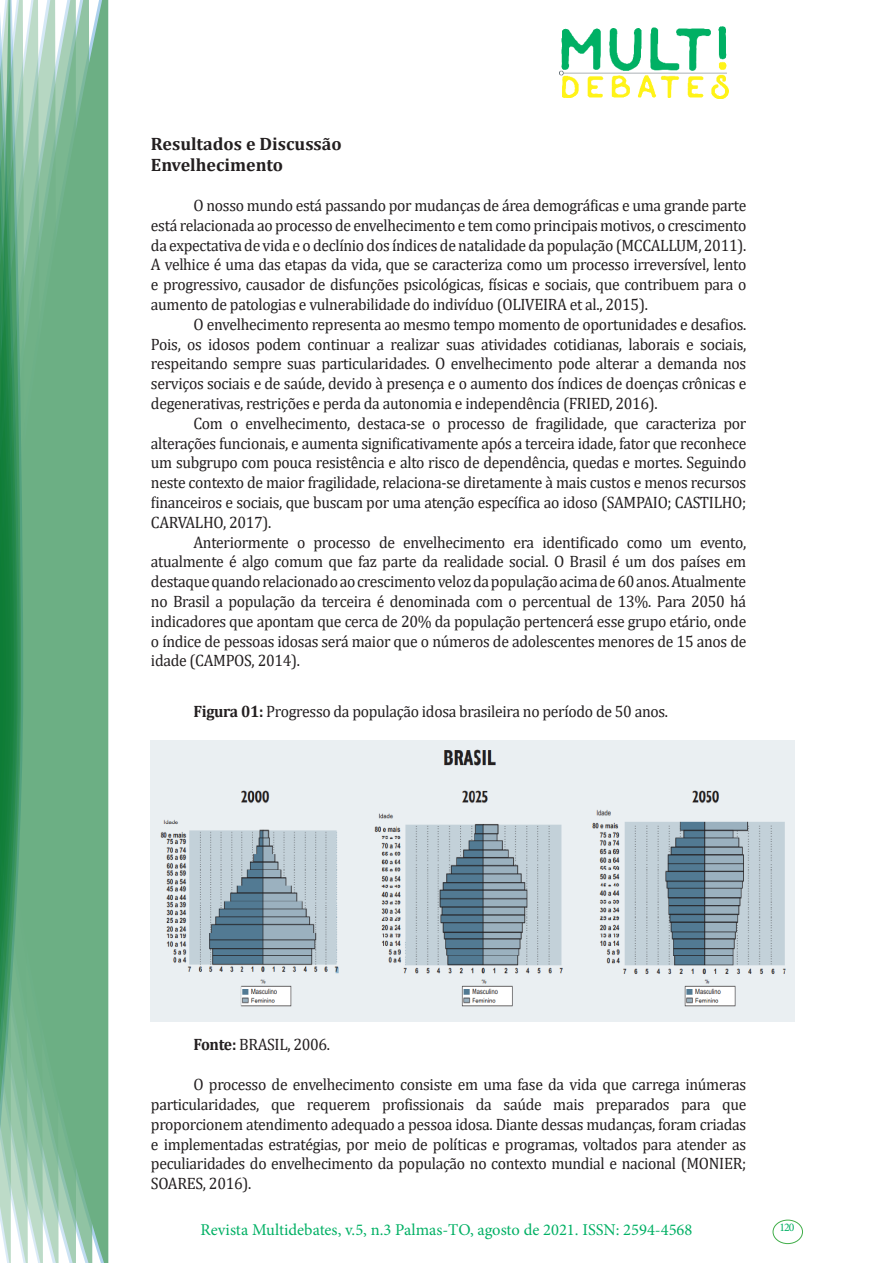
<style>
.page{position:relative;width:893px;height:1263px;background:#fff}
.page>*{position:absolute;margin:0;border:0;box-sizing:border-box;transform-origin:0 0}
.Subtítulo{font:700 18px "Cambria";color:#231f20}
.Texto_base{font:16.5px/19.8px "Cambria";letter-spacing:-.02em;color:#231f20;text-align:justify;scale:.95 1}
.t1{font:16.5px "Minion Pro";color:#00b064}
.t2{font:11.7px "Minion Pro";color:#00b064}
.s1{font-weight:700}
</style>
<div class="page">
<img style="left:559px;top:26px;width:169px;height:72px">
<div style="left:95px;top:0;width:14px;height:1263px;background:#6caf84"></div>
<svg style="left:79px;top:0;width:16px;height:1263px;background:#71b289"></svg>
<svg style="left:62px;top:0;width:17px;height:1263px;background:#75b48c"></svg>
<svg style="left:45px;top:0;width:17px;height:1263px;background:#7cb792"></svg>
<svg style="left:30px;top:0;width:15px;height:1263px;background:#80ba96"></svg>
<svg style="left:0;top:0;width:30px;height:1263px;background:#61a97f"></svg>
<div style="left:772px;top:1219px;width:31px;height:25px;border:1px solid #40ae49;border-radius:50%"></div>
<img style="left:151px;top:740px;width:644px;height:282px">
<p class="Subtítulo" style="left:151px;top:131px;width:192px">Resultados e Discussão</p>
<p class="Subtítulo" style="left:151px;top:152px;width:134px">Envelhecimento</p>
<p class="Texto_base" style="left:151px;top:195px;width:628px;text-indent:43px">O nosso mundo está passando por mudanças de área demográficas e uma grande parte está relacionada ao processo de envelhecimento e tem como principais motivos, o crescimento da expectativa de vida e o declínio dos índices de natalidade da população (MCCALLUM, 2011).<br>A velhice é uma das etapas da vida, que se caracteriza como um processo irreversível, lento e progressivo, causador de disfunções psicológicas, físicas e sociais, que contribuem para o aumento de patologias e vulnerabilidade do indivíduo (OLIVEIRA et al., 2015).</p>
<p class="Texto_base" style="left:151px;top:314px;width:628px;text-indent:43px">O envelhecimento representa ao mesmo tempo momento de oportunidades e desafios.<br>Pois, os idosos podem continuar a realizar suas atividades cotidianas, laborais e sociais, respeitando sempre suas particularidades. O envelhecimento pode alterar a demanda nos serviços sociais e de saúde, devido à presença e o aumento dos índices de doenças crônicas e degenerativas, restrições e perda da autonomia e independência (FRIED, 2016).</p>
<p class="Texto_base" style="left:151px;top:413px;width:628px;text-indent:43px">Com o envelhecimento, destaca-se o processo de fragilidade, que caracteriza por alterações funcionais, e aumenta significativamente após a terceira idade, fator que reconhece um subgrupo com pouca resistência e alto risco de dependência, quedas e mortes. Seguindo neste contexto de maior fragilidade, relaciona-se diretamente à mais custos e menos recursos financeiros e sociais, que buscam por uma atenção específica ao idoso (SAMPAIO; CASTILHO; CARVALHO, 2017).</p>
<p class="Texto_base" style="left:151px;top:532px;width:628px;text-indent:43px">Anteriormente o processo de envelhecimento era identificado como um evento, atualmente é algo comum que faz parte da realidade social. O Brasil é um dos países em destaque quando relacionado ao crescimento veloz da população acima de 60 anos. Atualmente no Brasil a população da terceira é denominada com o percentual de 13%. Para 2050 há indicadores que apontam que cerca de 20% da população pertencerá esse grupo etário, onde o índice de pessoas idosas será maior que o números de adolescentes menores de 15 anos de idade (CAMPOS, 2014).</p>
<p class="Texto_base" style="left:193px;top:701px;width:501px"><span class="s1">Figura 01:</span> Progresso da população idosa brasileira no período de 50 anos.</p>
<p class="Texto_base" style="left:193px;top:1035px;width:145px"><span class="s1">Fonte:</span> BRASIL, 2006.</p>
<p class="Texto_base" style="left:151px;top:1074px;width:628px;text-indent:43px">O processo de envelhecimento consiste em uma fase da vida que carrega inúmeras particularidades, que requerem profissionais da saúde mais preparados para que proporcionem atendimento adequado a pessoa idosa. Diante dessas mudanças, foram criadas e implementadas estratégias, por meio de políticas e programas, voltados para atender as peculiaridades do envelhecimento da população no contexto mundial e nacional (MONIER; SOARES, 2016).</p>
<p class="t1" style="left:200px;top:1218px;width:493px">Revista Multidebates, v.5, n.3 Palmas-TO, agosto de 2021. ISSN: 2594-4568</p>
<p class="t2" style="left:779px;top:1219px;width:16px">120</p>
</div>
